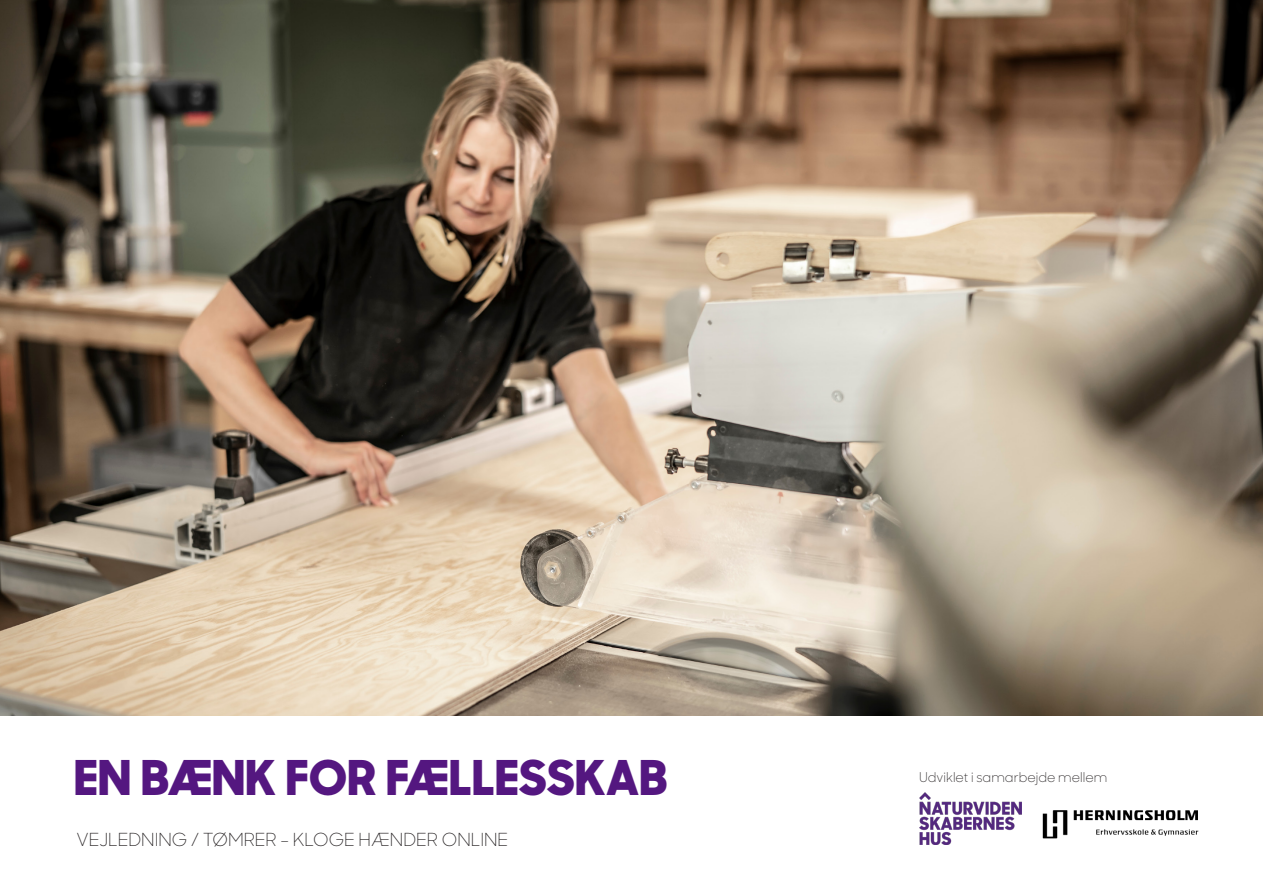
<style>
.page{position:relative;width:1263px;height:893px;background:#fff}
.page>*{position:absolute;margin:0;border:0;box-sizing:border-box;transform-origin:0 0}
.t1{font:800 48px "Sharp Sans Display No 1";letter-spacing:.02em;color:#541780}
.t2{font:300 18px "Sharp Sans Display No 1";color:#231f20}
.t3{font:300 13.5px "Sharp Sans Display No 1";color:#231f20}
</style>
<div class="page">
<img style="left:0;top:0;width:1263px;height:716px">
<img style="left:919px;top:792px;width:103px;height:53px">
<img style="left:1042px;top:810px;width:157px;height:29px">
<p class="t1" style="left:74px;top:742px;width:594px">EN BÆNK FOR FÆLLESSKAB</p>
<p class="t2" style="left:77px;top:826px;width:433px">VEJLEDNING / TØMRER - KLOGE HÆNDER ONLINE</p>
<p class="t3" style="left:919px;top:767px;width:190px">Udviklet i samarbejde mellem</p>
</div>
